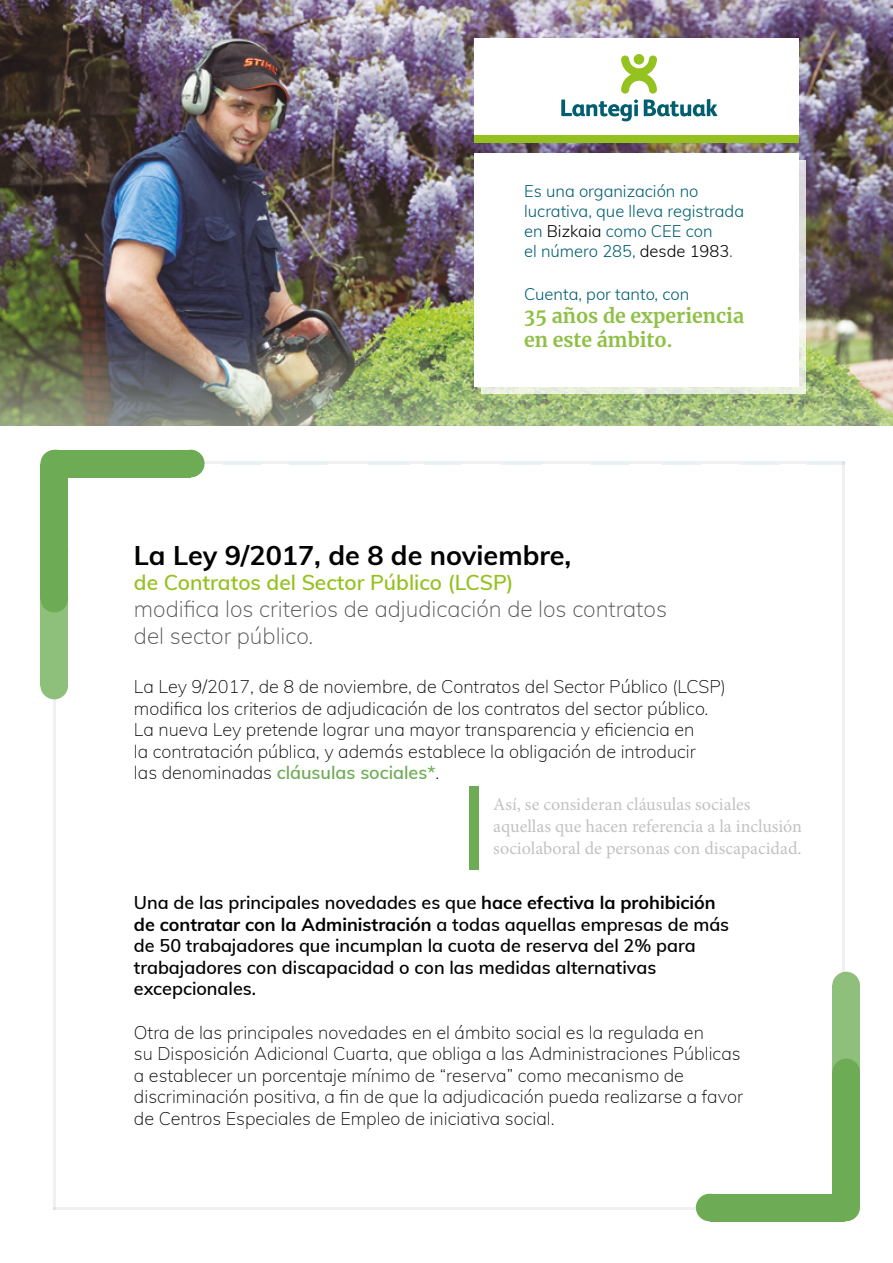
<style>
.page{position:relative;width:893px;height:1263px;background:#fff}
.page>*{position:absolute;margin:0;border:0;box-sizing:border-box;transform-origin:0 0}
.t1{font:700 27px "Muli";color:#020203}
.t2{font:200 22.5px/27px "Muli";color:#525252}
.t3{font:600 21px "Muli";color:#95c11f}
.t4{font:700 19.5px/23.4px "Merriweather";color:#8fc046}
.t5{font:200 18px/21.6px "Muli";color:#020203}
.t6{font:600 18px/21.6px "Muli";color:#020203}
.t7{font:18px/21.6px "Minion Pro";color:#c3c2c2}
.t8{font:300 16.5px/19.8px "Muli";color:#005e70}
.s1{color:#020203}
.s2{color:#525252}
.s3{font-weight:600;color:#6dac54}
.s4{font-weight:700}
</style>
<div class="page">
<img style="left:0;top:0;width:893px;height:425px">
<hr style="left:53px;top:699px;width:3px;height:510px;background:#525252">
<hr style="left:842px;top:461px;width:3px;height:513px;background:#525252">
<hr style="left:205px;top:461px;width:640px;height:3px;background:#e9f1f2">
<hr style="left:53px;top:1206px;width:796px;height:3px;background:#525252">
<div style="left:40px;top:672px;width:28px;height:27px;background:#8ebf7b;border-radius:50%"></div>
<div style="left:40px;top:551px;width:28px;height:134px;background:#8ebf7b"></div>
<div style="left:40px;top:585px;width:28px;height:27px;background:#6dac54;border-radius:50%"></div>
<svg style="left:40px;top:450px;width:28px;height:28px"></svg>
<div style="left:40px;top:464px;width:28px;height:135px;background:#6dac54"></div>
<div style="left:42px;top:450px;width:28px;height:27px;background:#6dac54;border-radius:50%"></div>
<div style="left:177px;top:450px;width:28px;height:27px;background:#6dac54;border-radius:50%"></div>
<div style="left:56px;top:450px;width:135px;height:27px;background:#6dac54"></div>
<div style="left:832px;top:972px;width:28px;height:27px;background:#8ebf7b;border-radius:50%"></div>
<div style="left:832px;top:985px;width:28px;height:135px;background:#8ebf7b"></div>
<div style="left:832px;top:1058px;width:28px;height:28px;background:#6dac54;border-radius:50%"></div>
<div style="left:832px;top:1193px;width:28px;height:28px;background:#6dac54;border-radius:50%"></div>
<div style="left:832px;top:1072px;width:28px;height:135px;background:#6dac54"></div>
<div style="left:696px;top:1194px;width:28px;height:27px;background:#6dac54;border-radius:50%"></div>
<div style="left:710px;top:1194px;width:134px;height:27px;background:#6dac54"></div>
<div style="left:474px;top:38px;width:325px;height:104px;background:#fff"></div>
<div style="left:474px;top:135px;width:325px;height:8px;background:#95c11f"></div>
<svg style="left:481px;top:160px;width:325px;height:234px;background:#e6e9df"></svg>
<div style="left:474px;top:153px;width:324px;height:234px;background:#fff"></div>
<svg style="left:561px;top:55px;width:156px;height:66px"></svg>
<div style="left:634px;top:54px;width:10px;height:11px;background:#94c21f;border-radius:50%"></div>
<div style="left:469px;top:786px;width:10px;height:84px;background:#6dac54"></div>
<p class="t8" style="left:524px;top:181px;width:221px">Es una organización no lucrativa, que lleva registrada en <span class="s1">Bizkaia</span> como CEE con<br>el número 285, <span class="s1">desde 1983</span><span class="s2">.</span></p>
<p class="t8" style="left:524px;top:283px;width:167px">Cuenta, por tanto, con</p>
<p class="t4" style="left:524px;top:304px;width:221px">35 años de experiencia en este ámbito.</p>
<h1 class="t1" style="left:134px;top:536px;width:439px">La Ley 9/2017, de 8 de noviembre,</h1>
<p class="t3" style="left:134px;top:567px;width:381px">de Contratos del Sector Público (LCSP)</p>
<p class="t2" style="left:134px;top:595px;width:535px">modifica los criterios de adjudicación de los contratos del sector público.</p>
<p class="t5" style="left:134px;top:675px;width:593px">La Ley 9/2017, de 8 de noviembre, de Contratos del Sector Público (LCSP) modifica los criterios de adjudicación de los contratos del sector público.<br>La nueva Ley pretende lograr una mayor transparencia y eficiencia en<br>la contratación pública, y además establece la obligación de introducir<br>las denominadas <span class="s3">cláusulas sociales*</span>.</p>
<p class="t7" style="left:493px;top:794px;width:310px">Así, se consideran cláusulas sociales aquellas que hacen referencia a la inclusión sociolaboral de personas con discapacidad.</p>
<p class="t6" style="left:134px;top:891px;width:597px">Una de las principales novedades es que <span class="s4">hace efectiva la prohibición de contratar con la Administración</span> a todas aquellas empresas de más de 50 trabajadores que incumplan la cuota de reserva del 2% para trabajadores con discapacidad o con las medidas alternativas excepcionales.</p>
<p class="t5" style="left:134px;top:1020px;width:611px">Otra de las principales novedades en el ámbito social es la regulada en<br>su Disposición Adicional Cuarta, que obliga a las Administraciones Públicas a establecer un porcentaje mínimo de “reserva” como mecanismo de discriminación positiva, a fin de que la adjudicación pueda realizarse a favor de Centros Especiales de Empleo de iniciativa social.</p>
</div>
